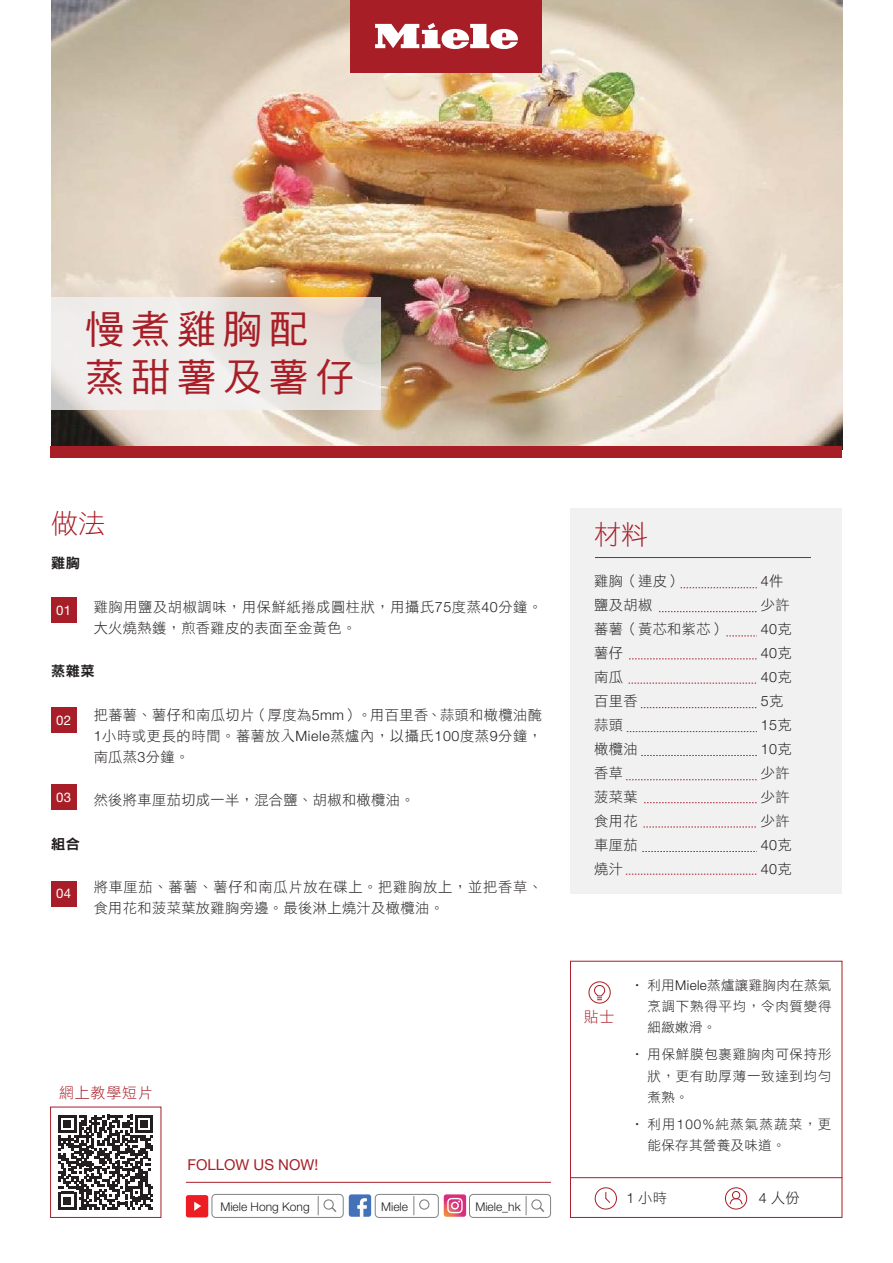
<style>
.page{position:relative;width:893px;height:1263px;background:#fff}
.page>*{position:absolute;margin:0;border:0;box-sizing:border-box;transform-origin:0 0}
.t1{font:39px/48px "DF Hei Std W5";letter-spacing:.18em;color:#a71e27}
.t2{font:27px "DF Hei Std W3";color:#a71e27}
.t3{font:15px "Helvetica Neue LT Std";color:#a71e27}
.t4{font:15px "DF Hei Std W3";letter-spacing:.05em;color:#a71e27}
.t5{font:14.25px/21px "DF Hei Std W3";letter-spacing:.025em;color:#231f20}
.t6{font:300 14.25px "Helvetica Neue LT Std";letter-spacing:.025em;color:#231f20}
.t7{font:14.25px "DF Hei Std W9";letter-spacing:.025em;color:#231f20}
.t8{font:13.5px/21px "DF Hei Std W3";letter-spacing:.05em;color:#231f20;text-align:justify}
.t9{font:13.5px/21px "DF Hei Std W3";letter-spacing:.025em;color:#231f20}
.t10{font:13.2px "Helvetica Neue LT Std";letter-spacing:.025em;color:#fff}
.t11{font:300 12px "Helvetica Neue LT Std";color:#231f20}
.s1{font-family:"Helvetica Neue LT Std";font-weight:300}
.s2{font-family:"Adobe Ming Std";font-weight:300}
.s3{font-family:"DF Hei Std W3";font-weight:400}
</style>
<div class="page">
<img style="left:51px;top:0;width:791px;height:447px">
<div style="left:570px;top:508px;width:272px;height:385px;background:#f1f1f2"></div>
<div style="left:351px;top:0;width:191px;height:72px;background:#a71e27"></div>
<svg style="left:375px;top:23px;width:143px;height:26px"></svg>
<hr style="left:595px;top:557px;width:216px;height:1px;background:#a71e27">
<div style="left:51px;top:447px;width:791px;height:11px;background:#a71e27"></div>
<div style="left:50px;top:1107px;width:111px;height:111px;border:1px solid #a71e27"></div>
<svg style="left:58px;top:1115px;width:95px;height:94px"></svg>
<hr style="left:186px;top:1182px;width:365px;height:1px;background:#a71e27">
<div style="left:212px;top:1194px;width:132px;height:24px;border:1px solid #808285;border-radius:4px"></div>
<svg style="left:318px;top:1196px;width:1px;height:19px"></svg>
<div style="left:323px;top:1199px;width:11px;height:11px;border:1px solid #808285;border-radius:50%"></div>
<svg style="left:331px;top:1207px;width:5px;height:5px"></svg>
<div style="left:186px;top:1195px;width:22px;height:22px;background:#ed1d24;border-radius:2px"></div>
<svg style="left:194px;top:1202px;width:8px;height:9px"></svg>
<svg style="left:349px;top:1194px;width:22px;height:23px"></svg>
<div style="left:375px;top:1194px;width:64px;height:24px;border:1px solid #818285;border-radius:4px"></div>
<svg style="left:413px;top:1196px;width:1px;height:19px"></svg>
<div style="left:419px;top:1199px;width:10px;height:11px;border:1px solid #818285;border-radius:50%"></div>
<div style="left:469px;top:1194px;width:82px;height:24px;border:1px solid #818285;border-radius:4px"></div>
<svg style="left:526px;top:1196px;width:1px;height:19px"></svg>
<div style="left:531px;top:1199px;width:11px;height:11px;border:1px solid #818285;border-radius:50%"></div>
<svg style="left:539px;top:1207px;width:5px;height:5px"></svg>
<svg style="left:444px;top:1194px;width:22px;height:23px"></svg>
<svg style="left:51px;top:297px;width:330px;height:112px;background:#eae6e2"></svg>
<svg style="left:681px;top:587px;width:76px;height:1px"></svg>
<svg style="left:659px;top:611px;width:98px;height:1px"></svg>
<svg style="left:629px;top:683px;width:128px;height:1px"></svg>
<svg style="left:641px;top:707px;width:116px;height:1px"></svg>
<svg style="left:629px;top:658px;width:128px;height:1px"></svg>
<svg style="left:726px;top:635px;width:31px;height:1px"></svg>
<svg style="left:627px;top:731px;width:130px;height:1px"></svg>
<svg style="left:641px;top:755px;width:116px;height:1px"></svg>
<svg style="left:643px;top:827px;width:113px;height:1px"></svg>
<svg style="left:642px;top:851px;width:115px;height:1px"></svg>
<svg style="left:626px;top:874px;width:131px;height:1px"></svg>
<svg style="left:644px;top:802px;width:113px;height:1px"></svg>
<svg style="left:626px;top:779px;width:131px;height:1px"></svg>
<div style="left:595px;top:1187px;width:22px;height:22px;border:1px solid #a71e27;border-radius:50%"></div>
<svg style="left:605px;top:1192px;width:6px;height:11px"></svg>
<div style="left:725px;top:1187px;width:22px;height:22px;border:1px solid #a71e27;border-radius:50%"></div>
<svg style="left:729px;top:1198px;width:14px;height:7px"></svg>
<div style="left:732px;top:1191px;width:8px;height:8px;border:1px solid #a71e27;border-radius:50%"></div>
<div style="left:588px;top:981px;width:23px;height:22px;border:1px solid #a71e27;border-radius:50%"></div>
<svg style="left:594px;top:985px;width:11px;height:15px"></svg>
<div style="left:570px;top:961px;width:272px;height:257px;border:1px solid #a71e27"></div>
<hr style="left:570px;top:1177px;width:272px;height:1px;background:#a71e27">
<div style="left:51px;top:881px;width:26px;height:25px;background:#a71e28"></div>
<div style="left:51px;top:784px;width:26px;height:26px;background:#a71e28"></div>
<div style="left:51px;top:707px;width:26px;height:26px;background:#a71e28"></div>
<div style="left:51px;top:597px;width:26px;height:26px;background:#a71e28"></div>
<h1 class="t1" style="left:85px;top:304px;width:271px">慢煮雞胸配蒸甜薯及薯仔</h1>
<h2 class="t2" style="left:51px;top:509px;width:55px">做法</h2>
<h2 class="t2" style="left:594px;top:519px;width:55px">材料</h2>
<p class="t7" style="left:51px;top:555px;width:30px">雞胸</p>
<p class="t10" style="left:56px;top:602px;width:17px">01</p>
<p class="t5" style="left:94px;top:596px;width:450px">雞胸用鹽及胡椒調味，用保鮮紙捲成圓柱狀，用攝氏<span class="s1">75</span>度蒸<span class="s1">40</span>分鐘。大火燒熱鑊，煎香雞皮的表面至金黃色。</p>
<p class="t7" style="left:51px;top:663px;width:45px">蒸雜菜</p>
<p class="t10" style="left:56px;top:712px;width:17px">02</p>
<p class="t10" style="left:56px;top:789px;width:17px">03</p>
<p class="t7" style="left:51px;top:836px;width:30px">組合</p>
<p class="t10" style="left:56px;top:886px;width:17px">04</p>
<p class="t5" style="left:94px;top:704px;width:450px;text-align:justify">把蕃薯、薯仔和南瓜切片（厚度為<span class="s1">5mm</span>）。用百里香、蒜頭和橄欖油醃<span class="s1">1</span>小時或更長的時間。蕃薯放<span class="s2">入</span><span class="s1">Miele</span>蒸爐內，以攝氏<span class="s1">100</span>度蒸<span class="s1">9</span>分鐘，南瓜蒸<span class="s1">3</span>分鐘。</p>
<p class="t5" style="left:94px;top:789px;width:322px">然後將車厘茄切成一半，混合鹽、胡椒和橄欖油。</p>
<p class="t5" style="left:94px;top:876px;width:450px">將車厘茄、蕃薯、薯仔和南瓜片放在碟上。把雞胸放上，並把香草、食用花和菠菜葉放雞胸旁邊。最後淋上燒汁及橄欖油。</p>
<p class="t4" style="left:59px;top:1084px;width:95px">網上教學短片</p>
<p class="t3" style="left:187px;top:1155px;width:132px">FOLLOW US NOW!</p>
<p class="t11" style="left:220px;top:1199px;width:91px">Miele Hong Kong</p>
<p class="t11" style="left:381px;top:1199px;width:28px">Miele</p>
<p class="t11" style="left:475px;top:1199px;width:47px">Miele_hk</p>
<p class="t5" style="left:594px;top:571px;width:89px">雞胸（連皮）</p>
<p class="t6" style="left:761px;top:573px;width:24px">4<span class="s3">件</span></p>
<p class="t5" style="left:594px;top:595px;width:60px">鹽及胡椒</p>
<p class="t5" style="left:761px;top:595px;width:30px">少許</p>
<p class="t5" style="left:594px;top:619px;width:133px">蕃薯（黃芯和紫芯）</p>
<p class="t6" style="left:761px;top:621px;width:32px">40<span class="s3">克</span></p>
<p class="t5" style="left:594px;top:643px;width:30px">薯仔</p>
<p class="t6" style="left:761px;top:645px;width:32px">40<span class="s3">克</span></p>
<p class="t5" style="left:594px;top:667px;width:30px">南瓜</p>
<p class="t6" style="left:761px;top:669px;width:32px">40<span class="s3">克</span></p>
<p class="t5" style="left:594px;top:691px;width:45px">百里香</p>
<p class="t6" style="left:761px;top:693px;width:24px">5<span class="s3">克</span></p>
<p class="t5" style="left:594px;top:715px;width:30px">蒜頭</p>
<p class="t6" style="left:761px;top:717px;width:32px">15<span class="s3">克</span></p>
<p class="t5" style="left:594px;top:739px;width:45px">橄欖油</p>
<p class="t6" style="left:761px;top:741px;width:32px">10<span class="s3">克</span></p>
<p class="t5" style="left:594px;top:763px;width:30px">香草</p>
<p class="t5" style="left:761px;top:763px;width:30px">少許</p>
<p class="t5" style="left:594px;top:787px;width:45px">菠菜葉</p>
<p class="t5" style="left:761px;top:787px;width:30px">少許</p>
<p class="t5" style="left:594px;top:811px;width:45px">食用花</p>
<p class="t5" style="left:761px;top:811px;width:30px">少許</p>
<p class="t5" style="left:594px;top:835px;width:45px">車厘茄</p>
<p class="t6" style="left:761px;top:837px;width:32px">40<span class="s3">克</span></p>
<p class="t5" style="left:594px;top:859px;width:30px">燒汁</p>
<p class="t6" style="left:761px;top:861px;width:32px">40<span class="s3">克</span></p>
<p class="t4" style="left:584px;top:1008px;width:32px">貼士</p>
<p class="t8" style="left:648px;top:975px;width:185px;text-indent:-17px">‧ 利用<span class="s1">Miele</span>蒸爐讓雞胸肉在蒸氣烹調下熟得平均，令肉質變得細緻嫩滑。</p>
<p class="t8" style="left:648px;top:1044px;width:185px;text-indent:-17px">‧ 用保鮮膜包裹雞胸肉可保持形狀，更有助厚薄一致達到均勻煮熟。</p>
<p class="t9" style="left:648px;top:1113px;width:185px;text-indent:-17px">‧ 利用<span class="s1">100%</span>純蒸氣蒸蔬菜，更能保存其營養及味道。</p>
<p class="t5" style="left:626px;top:1187px;width:42px"><span class="s1">1</span> 小時</p>
<p class="t5" style="left:759px;top:1187px;width:42px"><span class="s1">4</span> 人份</p>
</div>
